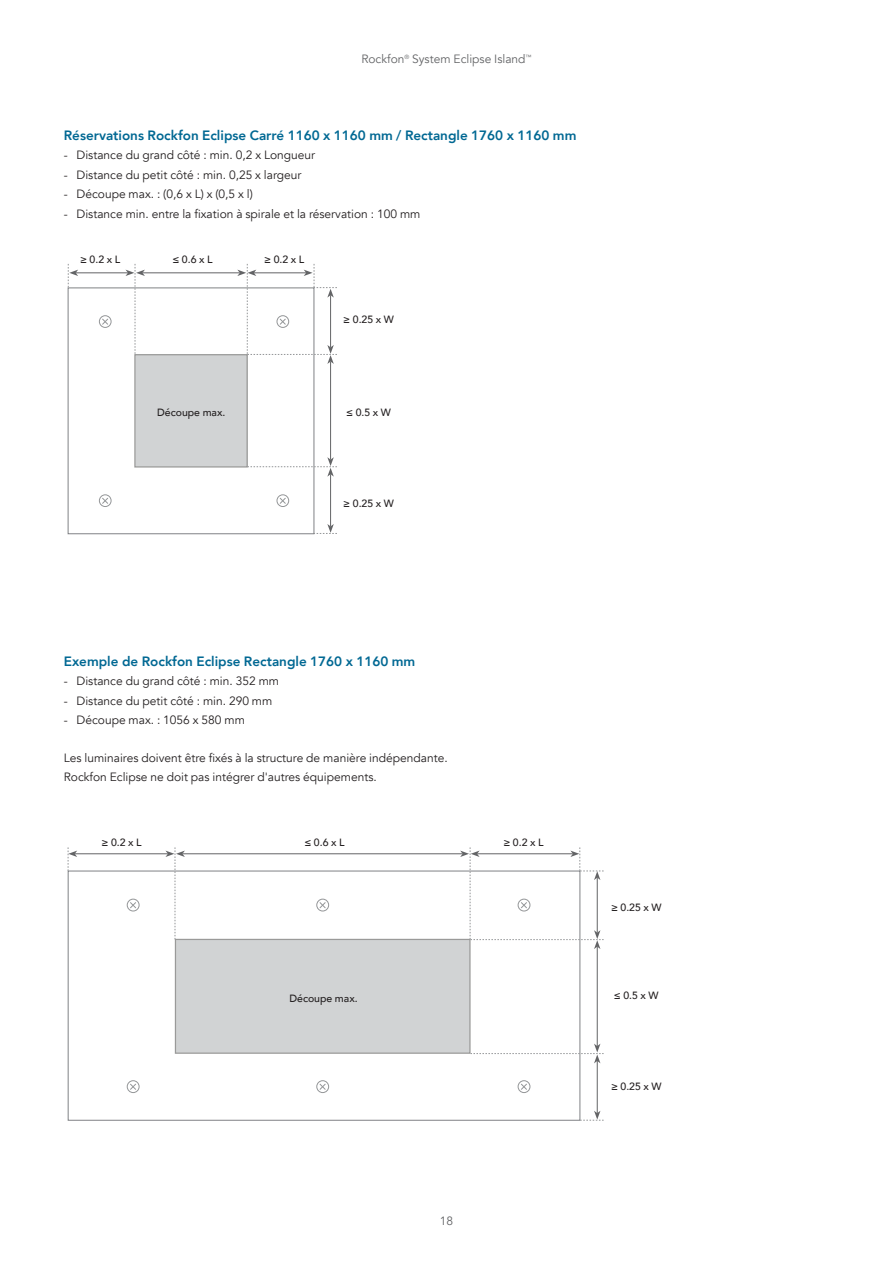
<style>
.page{position:relative;width:893px;height:1263px;background:#fff}
.page>*{position:absolute;margin:0;border:0;box-sizing:border-box;transform-origin:0 0}
.t1{font:800 13.5px "Avenir";color:#006893}
.t2{font:12px/19.5px "Avenir";color:#231f20}
.t3{font:12px "Avenir";color:#636466}
.t4{font:500 10.5px "Avenir";color:#231f20}
</style>
<div class="page">
<div style="left:68px;top:288px;width:246px;height:246px;border:1px solid #808285"></div>
<div style="left:135px;top:355px;width:112px;height:112px;background:#d1d3d4"></div>
<div style="left:134px;top:354px;width:114px;height:113px;border:1px solid #9a9a99"></div>
<svg style="left:101px;top:318px;width:8px;height:8px"></svg>
<div style="left:99px;top:315px;width:13px;height:13px;border:1px solid #949698;border-radius:50%"></div>
<svg style="left:101px;top:497px;width:8px;height:8px"></svg>
<div style="left:99px;top:494px;width:13px;height:13px;border:1px solid #949698;border-radius:50%"></div>
<svg style="left:279px;top:497px;width:8px;height:8px"></svg>
<div style="left:277px;top:494px;width:12px;height:13px;border:1px solid #949698;border-radius:50%"></div>
<div style="left:68px;top:871px;width:512px;height:249px;border:1px solid #808285"></div>
<div style="left:175px;top:939px;width:295px;height:114px;background:#d1d3d4"></div>
<div style="left:175px;top:939px;width:296px;height:115px;border:1px solid #9a9a99"></div>
<svg style="left:129px;top:901px;width:7px;height:8px"></svg>
<div style="left:127px;top:899px;width:13px;height:12px;border:1px solid #949698;border-radius:50%"></div>
<svg style="left:129px;top:1083px;width:8px;height:8px"></svg>
<div style="left:127px;top:1080px;width:13px;height:13px;border:1px solid #949698;border-radius:50%"></div>
<svg style="left:318px;top:1083px;width:9px;height:8px"></svg>
<div style="left:316px;top:1080px;width:13px;height:13px;border:1px solid #949698;border-radius:50%"></div>
<svg style="left:520px;top:1083px;width:8px;height:8px"></svg>
<div style="left:518px;top:1080px;width:12px;height:13px;border:1px solid #949698;border-radius:50%"></div>
<svg style="left:318px;top:901px;width:9px;height:8px"></svg>
<div style="left:316px;top:899px;width:13px;height:12px;border:1px solid #949698;border-radius:50%"></div>
<hr style="left:76px;top:273px;width:52px;height:1px;background:#636466">
<svg style="left:68px;top:264px;width:10px;height:23px"></svg>
<hr style="left:143px;top:273px;width:97px;height:1px;background:#636466">
<svg style="left:125px;top:264px;width:20px;height:90px"></svg>
<hr style="left:330px;top:474px;width:1px;height:52px;background:#636466">
<svg style="left:313px;top:524px;width:24px;height:10px"></svg>
<hr style="left:597px;top:1061px;width:1px;height:52px;background:#636466">
<svg style="left:580px;top:1111px;width:24px;height:10px"></svg>
<hr style="left:330px;top:361px;width:1px;height:99px;background:#636466">
<svg style="left:247px;top:457px;width:90px;height:20px"></svg>
<svg style="left:237px;top:264px;width:100px;height:100px"></svg>
<hr style="left:597px;top:947px;width:1px;height:99px;background:#636466">
<svg style="left:471px;top:1043px;width:133px;height:20px"></svg>
<hr style="left:75px;top:853px;width:93px;height:1px;background:#636466">
<svg style="left:68px;top:847px;width:9px;height:24px"></svg>
<hr style="left:182px;top:853px;width:281px;height:1px;background:#636466">
<svg style="left:460px;top:847px;width:144px;height:102px"></svg>
<svg style="left:165px;top:847px;width:20px;height:92px"></svg>
<p class="t3" style="left:361px;top:52px;width:172px">Rockfon<sup>®</sup> System Eclipse Island<sup>™</sup></p>
<p class="t1" style="left:64px;top:125px;width:514px">Réservations Rockfon Eclipse Carré 1160 x 1160 mm / Rectangle 1760 x 1160 mm</p>
<p class="t2" style="left:64px;top:146px;width:253px">- Distance du grand côté : min. 0,2 x Longueur</p>
<p class="t2" style="left:64px;top:165px;width:239px">- Distance du petit côté : min. 0,25 x largeur</p>
<p class="t2" style="left:64px;top:185px;width:190px">- Découpe max. : (0,6 x L) x (0,5 x l)</p>
<p class="t2" style="left:64px;top:204px;width:358px">- Distance min. entre la fixation à spirale et la réservation : 100 mm</p>
<p class="t4" style="left:80px;top:250px;width:42px">≥ 0.2 x L</p>
<p class="t4" style="left:172px;top:250px;width:42px">≤ 0.6 x L</p>
<p class="t4" style="left:264px;top:250px;width:42px">≥ 0.2 x L</p>
<p class="t4" style="left:157px;top:403px;width:70px">Découpe max.</p>
<p class="t4" style="left:343px;top:311px;width:52px">≥ 0.25 x W</p>
<p class="t4" style="left:346px;top:403px;width:46px">≤ 0.5 x W</p>
<p class="t4" style="left:343px;top:494px;width:52px">≥ 0.25 x W</p>
<p class="t1" style="left:64px;top:651px;width:353px">Exemple de Rockfon Eclipse Rectangle 1760 x 1160 mm</p>
<p class="t2" style="left:64px;top:672px;width:217px">- Distance du grand côté : min. 352 mm</p>
<p class="t2" style="left:64px;top:691px;width:210px">- Distance du petit côté : min. 290 mm</p>
<p class="t2" style="left:64px;top:711px;width:183px">- Découpe max. : 1056 x 580 mm</p>
<p class="t2" style="left:64px;top:748px;width:385px">Les luminaires doivent être fixés à la structure de manière indépendante.<br>Rockfon Eclipse ne doit pas intégrer d'autres équipements.</p>
<p class="t4" style="left:102px;top:833px;width:42px">≥ 0.2 x L</p>
<p class="t4" style="left:304px;top:833px;width:42px">≤ 0.6 x L</p>
<p class="t4" style="left:503px;top:833px;width:42px">≥ 0.2 x L</p>
<p class="t4" style="left:289px;top:990px;width:70px">Découpe max.</p>
<p class="t3" style="left:440px;top:1213px;width:15px">18</p>
<p class="t4" style="left:611px;top:898px;width:52px">≥ 0.25 x W</p>
<p class="t4" style="left:614px;top:986px;width:46px">≤ 0.5 x W</p>
<p class="t4" style="left:611px;top:1077px;width:52px">≥ 0.25 x W</p>
</div>
